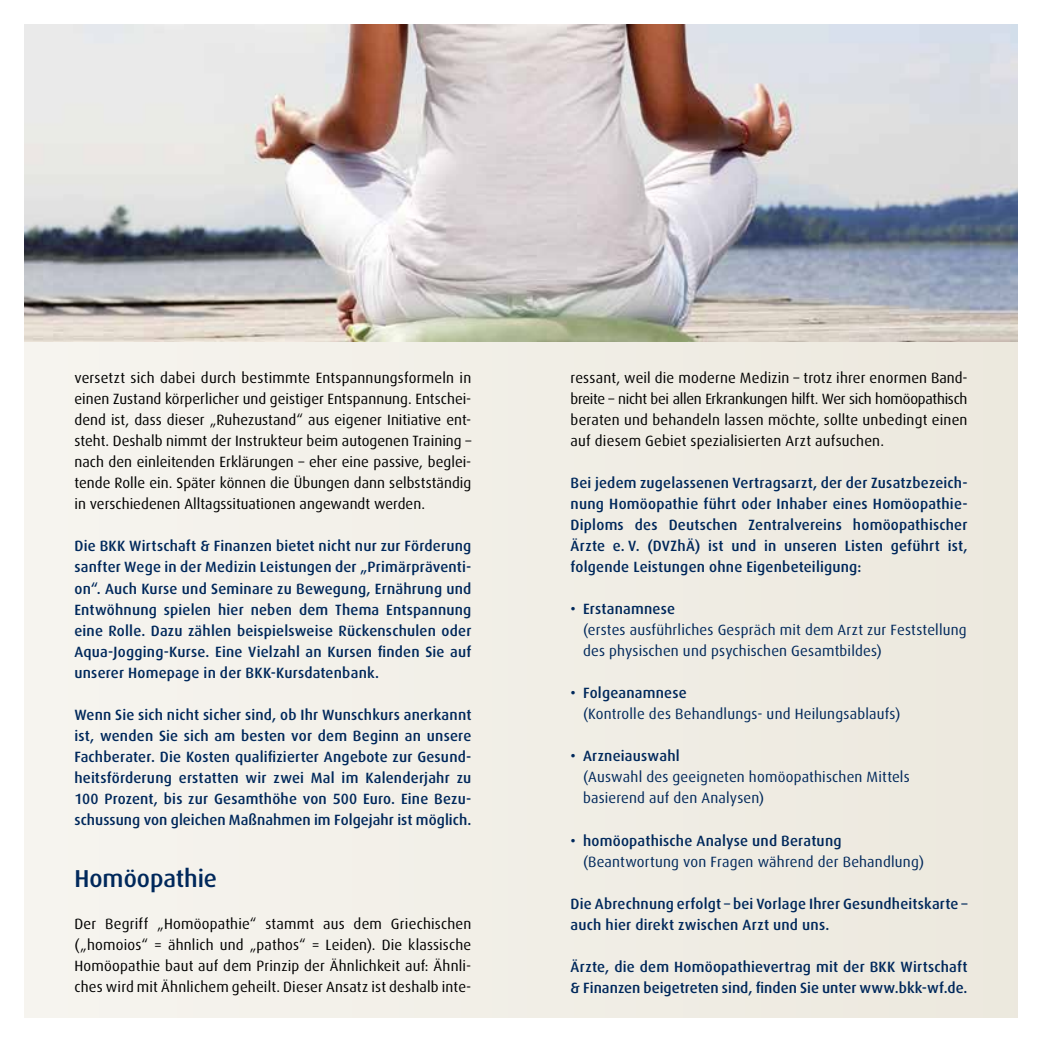
<style>
.page{position:relative;width:1042px;height:1042px;background:#fff}
.page>*{position:absolute;margin:0;border:0;box-sizing:border-box;transform-origin:0 0}
.t1{font:500 24.5px "Dax";color:#00285b}
.t2{font:500 14.88px/21px "Dax";letter-spacing:.015em;color:#00285b;text-align:justify}
.t3{font:14.88px/21px "Dax";letter-spacing:.01em;color:#000;text-align:justify}
.t4{font:14.88px/21px "Dax";letter-spacing:.015em;color:#00285b}
</style>
<div class="page">
<div style="left:25px;top:25px;width:992px;height:992px;background:#f1eee7"></div>
<img style="left:25px;top:25px;width:992px;height:316px">
<p class="t3" style="left:74px;top:368px;width:398px">versetzt sich dabei durch bestimmte Entspannungsformeln in einen Zustand körperlicher und geistiger Entspannung. Entschei&shy;dend ist, dass dieser „Ruhezustand“ aus eigener Initiative ent&shy;steht. Deshalb nimmt der Instrukteur beim autogenen Training – nach den einleitenden Erklärungen – eher eine passive, beglei&shy;tende Rolle ein. Später können die Übungen dann selbstständig in verschiedenen Alltagssituationen angewandt werden.</p>
<p class="t2" style="left:74px;top:536px;width:398px">Die BKK Wirtschaft &amp; Finanzen bietet nicht nur zur Förderung sanfter Wege in der Medizin Leistungen der „Primärpräventi&shy;on“. Auch Kurse und Seminare zu Bewegung, Ernährung und Entwöhnung spielen hier neben dem Thema Entspannung eine Rolle. Dazu zählen beispielsweise Rückenschulen oder Aqua-Jogging-Kurse. Eine Vielzahl an Kursen finden Sie auf unserer Homepage in der BKK-Kursdatenbank.</p>
<p class="t2" style="left:74px;top:704px;width:398px">Wenn Sie sich nicht sicher sind, ob Ihr Wunschkurs anerkannt ist, wenden Sie sich am besten vor dem Beginn an unsere Fachberater. Die Kosten qualifizierter Angebote zur Gesund&shy;heitsförderung erstatten wir zwei Mal im Kalenderjahr zu 100 Prozent, bis zur Gesamthöhe von 500 Euro. Eine Bezu&shy;schussung von gleichen Maßnahmen im Folgejahr ist möglich.</p>
<h1 class="t1" style="left:74px;top:865px;width:144px">Homöopathie</h1>
<p class="t3" style="left:74px;top:914px;width:398px">Der Begriff „Homöopathie“ stammt aus dem Griechischen („homoios“ = ähnlich und „pathos“ = Leiden). Die klassische Homöopathie baut auf dem Prinzip der Ähnlichkeit auf: Ähnli&shy;ches wird mit Ähnlichem geheilt. Dieser Ansatz ist deshalb inte-</p>
<p class="t3" style="left:570px;top:368px;width:398px">ressant, weil die moderne Medizin – trotz ihrer enormen Band&shy;breite – nicht bei allen Erkrankungen hilft. Wer sich homöopathisch beraten und behandeln lassen möchte, sollte unbedingt einen auf diesem Gebiet spezialisierten Arzt aufsuchen.</p>
<p class="t2" style="left:570px;top:473px;width:398px">Bei jedem zugelassenen Vertragsarzt, der der Zusatzbezeich&shy;nung Homöopathie führt oder Inhaber eines Homöopathie-Diploms des Deutschen Zentralvereins homöopathischer Ärzte e. V. (DVZhÄ) ist und in unseren Listen geführt ist, folgende Leistungen ohne Eigenbeteiligung:</p>
<p class="t2" style="left:570px;top:599px;width:106px">• Erstanamnese</p>
<p class="t4" style="left:583px;top:620px;width:385px">(erstes ausführliches Gespräch mit dem Arzt zur Feststellung des physischen und psychischen Gesamtbildes)</p>
<p class="t2" style="left:570px;top:683px;width:118px">• Folgeanamnese</p>
<p class="t4" style="left:583px;top:704px;width:319px">(Kontrolle des Behandlungs- und Heilungsablaufs)</p>
<p class="t2" style="left:570px;top:746px;width:111px">• Arzneiauswahl</p>
<p class="t4" style="left:583px;top:767px;width:328px">(Auswahl des geeigneten homöopathischen Mittels basierend auf den Analysen)</p>
<p class="t2" style="left:571px;top:830px;width:272px">• homöopathische Analyse und Beratung</p>
<p class="t4" style="left:583px;top:851px;width:343px">(Beantwortung von Fragen während der Behandlung)</p>
<p class="t2" style="left:571px;top:893px;width:398px">Die Abrechnung erfolgt – bei Vorlage Ihrer Gesundheitskarte – auch hier direkt zwischen Arzt und uns.</p>
<p class="t2" style="left:571px;top:956px;width:398px">Ärzte, die dem Homöopathievertrag mit der BKK Wirtschaft &amp; Finanzen beigetreten sind, finden Sie unter www.bkk-wf.de.</p>
</div>
